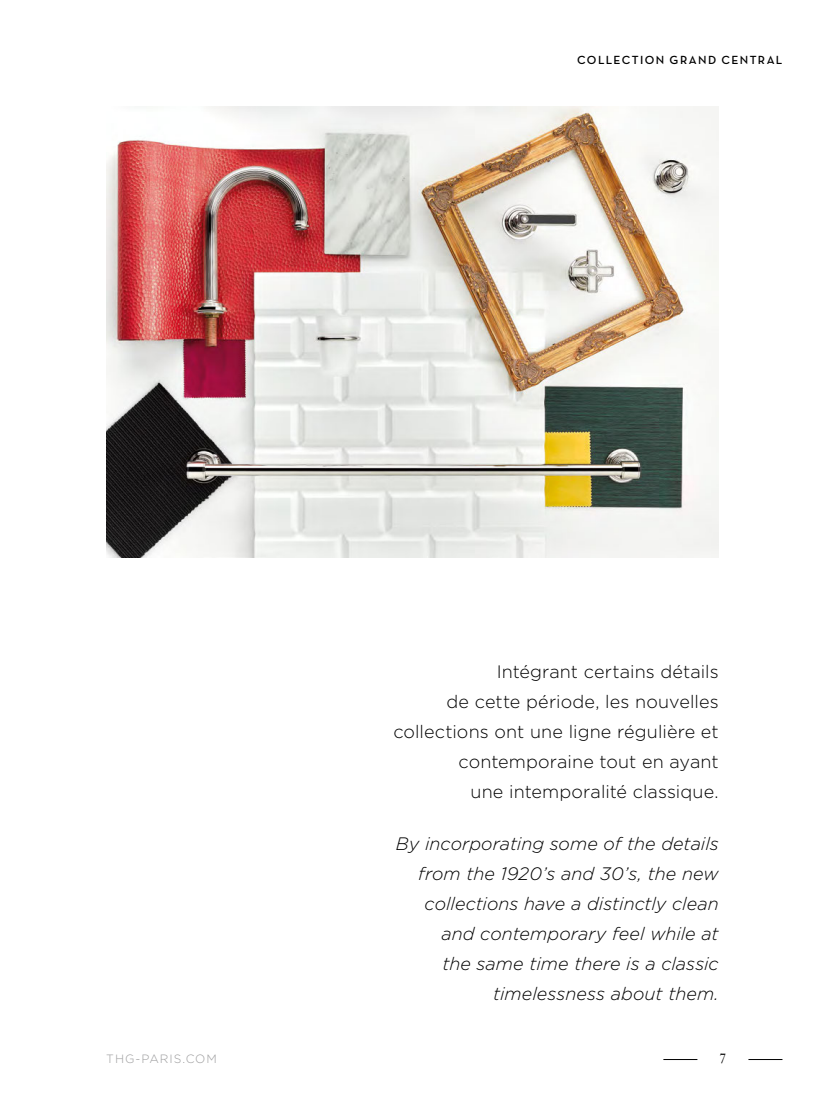
<style>
.page{position:relative;width:825px;height:1106px;background:#fff}
.page>*{position:absolute;margin:0;border:0;box-sizing:border-box;transform-origin:0 0}
.t1{font:italic 300 18px/30px "Gotham";color:#000;text-align:right}
.t2{font:300 18px/30px "Gotham";letter-spacing:.005em;color:#000;text-align:right}
.t3{font:13.5px "Janson Text";color:#000}
.t4{font:600 12px "Neutra Text";letter-spacing:.115em;color:#000}
.t5{font:300 12px "Gotham";letter-spacing:.08em;color:#9c9c9d}
</style>
<div class="page">
<hr style="left:663px;top:1059px;width:34px;height:1px;background:#000">
<hr style="left:748px;top:1059px;width:34px;height:1px;background:#000">
<img style="left:106px;top:106px;width:613px;height:452px">
<p class="t4" style="left:577px;top:52px;width:207px">COLLECTION GRAND CENTRAL</p>
<p class="t5" style="left:106px;top:1051px;width:112px">THG-PARIS.COM</p>
<p class="t2" style="left:393px;top:656px;width:327px">Intégrant certains détails<br>de cette période, les nouvelles collections ont une ligne régulière et contemporaine tout en ayant<br>une intemporalité classique.</p>
<p class="t1" style="left:396px;top:827px;width:324px">By incorporating some of the details from the 1920’s and 30’s, the new collections have a distinctly clean and contemporary feel while at<br>the same time there is a classic timelessness about them.</p>
<p class="t3" style="left:719px;top:1050px;width:9px">7</p>
</div>
